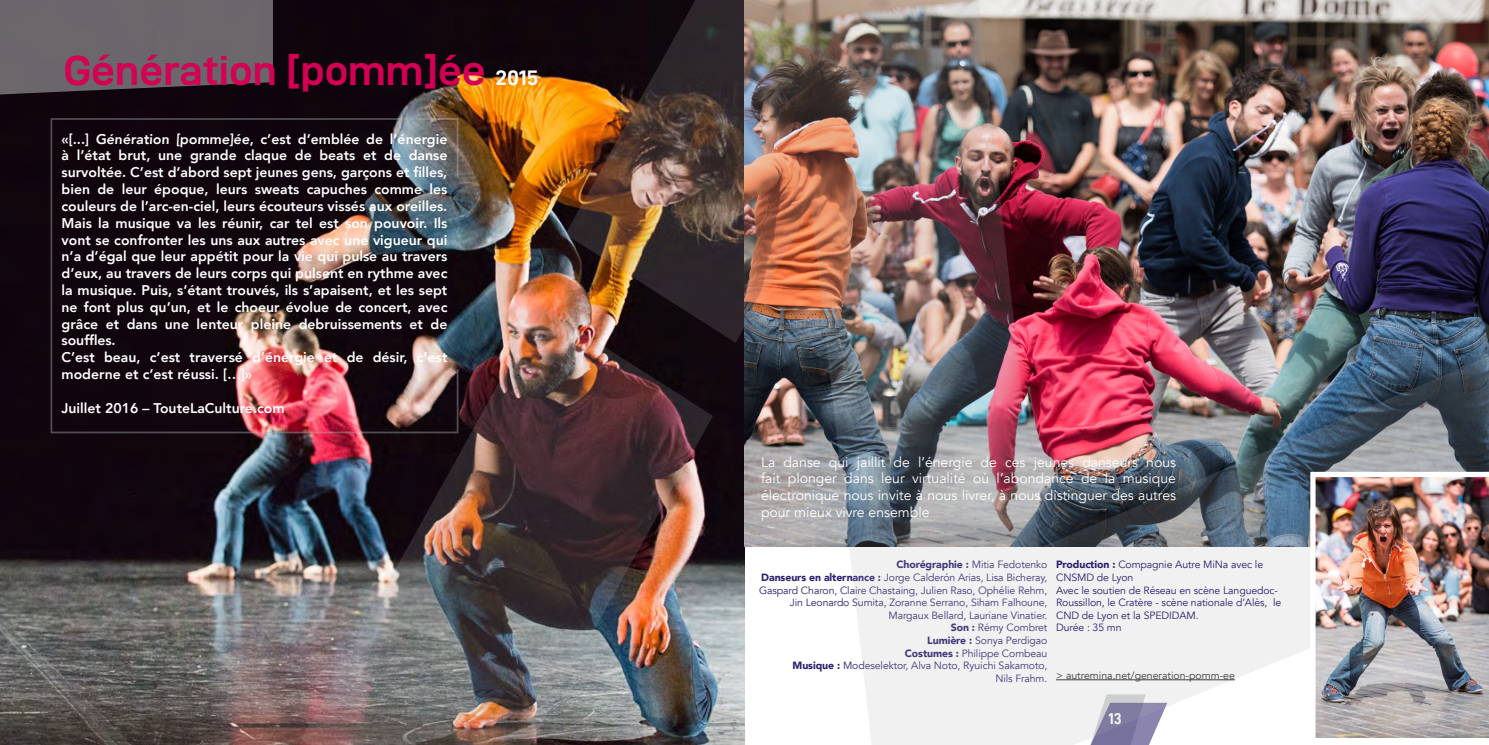
<style>
.page{position:relative;width:1489px;height:745px;background:#fff}
.page>*{position:absolute;margin:0;border:0;box-sizing:border-box;transform-origin:0 0}
.t1{font:42px "D DIN Exp Bold";color:#d40054}
.t2{font:15.75px "D DIN Bold";color:#fff}
.t3{font:800 14px/16.8px "Avenir";color:#fff}
.t4{font:14px/16.8px "Avenir";color:#fff;text-align:justify}
.t5{font:10.5px/12.6px "Avenir";letter-spacing:-.01em;color:#2a206f;text-align:right}
.t6{font:10.5px "Avenir";color:#3c3c3b}
.s1{font-size:21px;color:#fff}
.s2{font-weight:900}
</style>
<div class="page">
<img style="left:0;top:0;width:565px;height:744px">
<svg style="left:0;top:0;width:273px;height:95px;background:#645f64"></svg>
<img style="left:50px;top:117px;width:409px;height:317px">
<img style="left:301px;top:306px;width:264px;height:438px">
<img style="left:565px;top:0;width:923px;height:744px">
<img style="left:1310px;top:471px;width:178px;height:273px">
<hr style="left:1056px;top:679px;width:178px;height:1px;background:#3c3c3b">
<h1 class="t1" style="left:63px;top:47px;width:477px">Génération [pomm]ée <span class="s1">2015</span></h1>
<p class="t3" style="left:62px;top:130px;width:387px">«[...] Génération [pomme]ée, c’est d’emblée de l’énergie à l’état brut, une grande claque de beats et de danse survoltée. C’est d’abord sept jeunes gens, garçons et filles, bien de leur époque, leurs sweats capuches comme les couleurs de l’arc-en-ciel, leurs écouteurs vissés aux oreilles.<br>Mais la musique va les réunir, car tel est son pouvoir. Ils vont se confronter les uns aux autres avec une vigueur qui n’a d’égal que leur appétit pour la vie qui pulse au travers d’eux, au travers de leurs corps qui pulsent en rythme avec la musique. Puis, s’étant trouvés, ils s’apaisent, et les sept ne font plus qu’un, et le choeur évolue de concert, avec grâce et dans une lenteur pleine debruissements et de souffles.<br>C’est beau, c’est traversé d’énergie et de désir, c’est moderne et c’est réussi. […]»</p>
<p class="t3" style="left:62px;top:399px;width:224px">Juillet 2016 – TouteLaCulture.com</p>
<p class="t4" style="left:761px;top:453px;width:416px">La danse qui jaillit de l’énergie de ces jeunes danseurs nous fait plonger dans leur virtualité où l’abondance de la musique électronique nous invite à nous livrer, à nous distinguer des autres pour mieux vivre ensemble</p>
<p class="t5" style="left:1056px;top:558px;width:227px;text-align:left"><span class="s2">Production :</span> Compagnie Autre MiNa avec le<br>CNSMD de Lyon<br>Avec le soutien de Réseau en scène Languedoc-<br>Roussillon, le Cratère - scène nationale d’Alès, le<br>CND de Lyon et la SPEDIDAM.<br>Durée : 35 mn</p>
<p class="t6" style="left:1056px;top:668px;width:180px">&gt; autremina.net/generation-pomm-ee</p>
<p class="t5" style="left:759px;top:558px;width:290px"><span class="s2">Chorégraphie :</span> Mitia Fedotenko<br><span class="s2">Danseurs en alternance :</span> Jorge Calderón Arias, Lisa Bicheray, Gaspard Charon, Claire Chastaing, Julien Raso, Ophélie Rehm, Jin Leonardo Sumita, Zoranne Serrano, Siham Falhoune, Margaux Bellard, Lauriane Vinatier.<br><span class="s2">Son :</span> Rémy Combret<br><span class="s2">Lumière :</span> Sonya Perdigao<br><span class="s2">Costumes :</span> Philippe Combeau<br><span class="s2">Musique :</span> Modeselektor, Alva Noto, Ryuichi Sakamoto,<br>Nils Frahm.</p>
<p class="t2" style="left:1108px;top:709px;width:15px">13</p>
</div>
